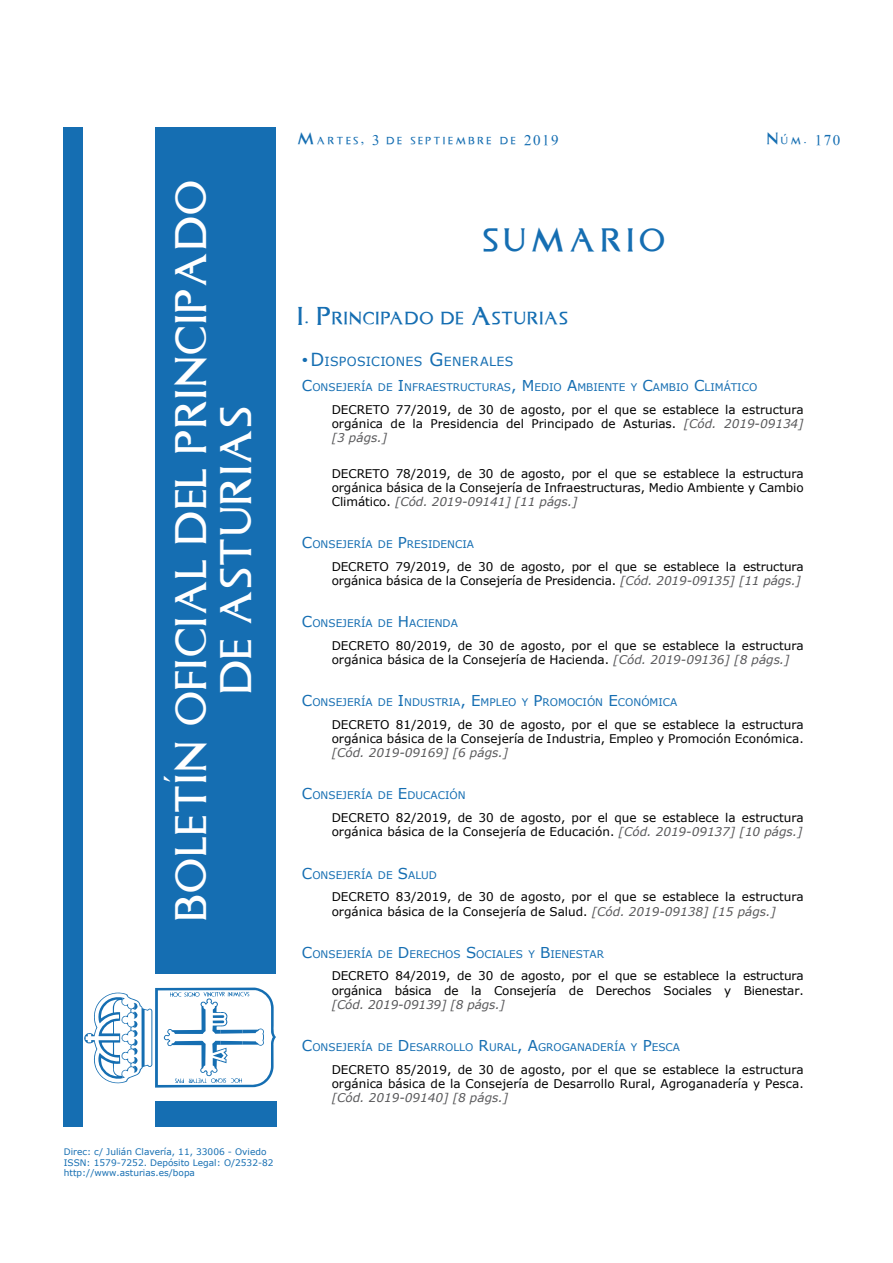
<style>
.page{position:relative;width:893px;height:1263px;background:#fff}
.page>*{position:absolute;margin:0;border:0;box-sizing:border-box;transform-origin:0 0}
.t1{font:36px/45px "Asturica";letter-spacing:.05em;color:#fff;text-align:center}
.SUMARIO{font:27px "Asturica";letter-spacing:.2em;color:#156eb2}
.SUM_Secc{font:14.7px "Asturica";letter-spacing:.075em;color:#156eb2}
.FECHA_Cabecera{font:13.5px "Asturica";letter-spacing:.2em;color:#156eb2}
.SUM_SubSecc{font:12.6px "Verdana";letter-spacing:.025em;color:#156eb2}
.SUM_Anuncio{font:12px/14.2px "Verdana";color:#000;text-align:justify}
.SUM_Organismo{font:10.5px "Verdana";color:#156eb2}
.PIE{font:9px "Verdana";color:#156eb2}
.s1{font-size:15px}
.s2{font-size:21px}
.s3{font-family:"Asturica";font-size:18px}
.s4{font-size:18px}
.s5{font-style:italic;color:#58585a}
</style>
<div class="page">
<div style="left:155px;top:1101px;width:121px;height:26px;background:#156eb2"></div>
<div style="left:156px;top:128px;width:120px;height:846px;background:#156eb2"></div>
<div style="left:64px;top:128px;width:19px;height:999px;background:#156eb2"></div>
<svg style="left:84px;top:987px;width:192px;height:100px"></svg>
<p class="t1" style="left:165px;top:921px;width:742px;rotate:-90deg">BOLETÍN OFICIAL DEL PRINCIPADO<br>DE ASTURIAS</p>
<p class="PIE" style="left:64px;top:1146px;width:204px">Direc: c/ Julián Clavería, 11, 33006 - Oviedo</p>
<p class="PIE" style="left:64px;top:1157px;width:211px">ISSN: 1579-7252. Depósito Legal: O/2532-82</p>
<p class="PIE" style="left:64px;top:1167px;width:133px">http://www.asturias.es/bopa</p>
<p class="FECHA_Cabecera" style="left:298px;top:129px;width:263px">Martes, <span class="s1">3</span> de septiembre de <span class="s1">2019</span></p>
<p class="FECHA_Cabecera" style="left:767px;top:129px;width:75px">Núm. <span class="s1">170</span></p>
<p class="SUMARIO" style="left:483px;top:219px;width:184px">SUMARIO</p>
<p class="SUM_Secc" style="left:298px;top:307px;width:272px"><span class="s2">I. P</span>RINCIPADO DE <span class="s2">A</span>STURIAS</p>
<p class="SUM_SubSecc" style="left:302px;top:353px;width:213px"><span class="s3">•</span><span class="s4">D</span>ISPOSICIONES <span class="s4">G</span>ENERALES</p>
<p class="SUM_Organismo" style="left:302px;top:380px;width:457px"><span class="s1">C</span>ONSEJERÍA D E <span class="s1">I</span> NFRAESTRUCTURAS<span class="s1">, M</span>EDIO <span class="s1">A</span>M BIENTE Y <span class="s1">C</span>AM BIO <span class="s1">C</span>LIMÁTICO</p>
<p class="SUM_Anuncio" style="left:332px;top:402px;width:473px">Decreto 77/2019, de 30 de agosto, por el que se establece la estructura orgánica de la Presidencia del Principado de Asturias. <span class="s5">[Cód. 2019‑09134] [3 págs.]</span></p>
<p class="SUM_Anuncio" style="left:332px;top:466px;width:474px">Decreto 78/2019, de 30 de agosto, por el que se establece la estructura orgánica básica de la Consejería de Infraestructuras, Medio Ambiente y Cambio Climático. <span class="s5">[Cód. 2019‑09141] [11 págs.]</span></p>
<p class="SUM_Organismo" style="left:302px;top:538px;width:174px"><span class="s1">C</span>ONSEJERÍA DE <span class="s1">P</span>RESIDENCIA</p>
<p class="SUM_Anuncio" style="left:332px;top:559px;width:474px">Decreto 79/2019, de 30 de agosto, por el que se establece la estructura orgánica básica de la Consejería de Presidencia. <span class="s5">[Cód. 2019‑09135] [11 págs.]</span></p>
<p class="SUM_Organismo" style="left:302px;top:617px;width:157px"><span class="s1">C</span>ONSEJERÍA DE <span class="s1">H</span>ACIENDA</p>
<p class="SUM_Anuncio" style="left:332px;top:638px;width:473px">Decreto 80/2019, de 30 de agosto, por el que se establece la estructura orgánica básica de la Consejería de Hacienda. <span class="s5">[Cód. 2019‑09136] [8 págs.]</span></p>
<p class="SUM_Organismo" style="left:302px;top:696px;width:377px"><span class="s1">C</span>ONSEJERÍA DE <span class="s1">I</span> NDUSTRIA<span class="s1">, E</span>M PLEO Y <span class="s1">P</span>ROMOCIÓN <span class="s1">E</span>CONÓMICA</p>
<p class="SUM_Anuncio" style="left:332px;top:717px;width:473px">Decreto 81/2019, de 30 de agosto, por el que se establece la estructura orgánica básica de la Consejería de Industria, Empleo y Promoción Económica. <span class="s5">[Cód. 2019‑09169] [6 págs.]</span></p>
<p class="SUM_Organismo" style="left:302px;top:789px;width:165px"><span class="s1">C</span>ONSEJERÍA DE <span class="s1">E</span>DUCACIÓN</p>
<p class="SUM_Anuncio" style="left:332px;top:810px;width:473px">Decreto 82/2019, de 30 de agosto, por el que se establece la estructura orgánica básica de la Consejería de Educación. <span class="s5">[Cód. 2019‑09137] [10 págs.]</span></p>
<p class="SUM_Organismo" style="left:302px;top:868px;width:135px"><span class="s1">C</span>ONSEJERÍA DE <span class="s1">S</span>ALUD</p>
<p class="SUM_Anuncio" style="left:332px;top:889px;width:473px">Decreto 83/2019, de 30 de agosto, por el que se establece la estructura orgánica básica de la Consejería de Salud. <span class="s5">[Cód. 2019‑09138] [15 págs.]</span></p>
<p class="SUM_Organismo" style="left:302px;top:947px;width:304px"><span class="s1">C</span>ONSEJERÍA DE <span class="s1">D</span>ERECHOS <span class="s1">S</span>OCIALES Y <span class="s1">B</span>IENESTAR</p>
<p class="SUM_Anuncio" style="left:332px;top:968px;width:474px">Decreto 84/2019, de 30 de agosto, por el que se establece la estructura orgánica básica de la Consejería de Derechos Sociales y Bienestar. <span class="s5">[Cód. 2019‑09139] [8 págs.]</span></p>
<p class="SUM_Organismo" style="left:302px;top:1040px;width:380px"><span class="s1">C</span>ONSEJERÍA D E <span class="s1">D</span>ESARROLLO <span class="s1">R</span>URAL<span class="s1">, A</span>GROGANAD ERÍA Y <span class="s1">P</span>ESCA</p>
<p class="SUM_Anuncio" style="left:332px;top:1062px;width:473px">Decreto 85/2019, de 30 de agosto, por el que se establece la estructura orgánica básica de la Consejería de Desarrollo Rural, Agroganadería y Pesca. <span class="s5">[Cód. 2019‑09140] [8 págs.]</span></p>
</div>
